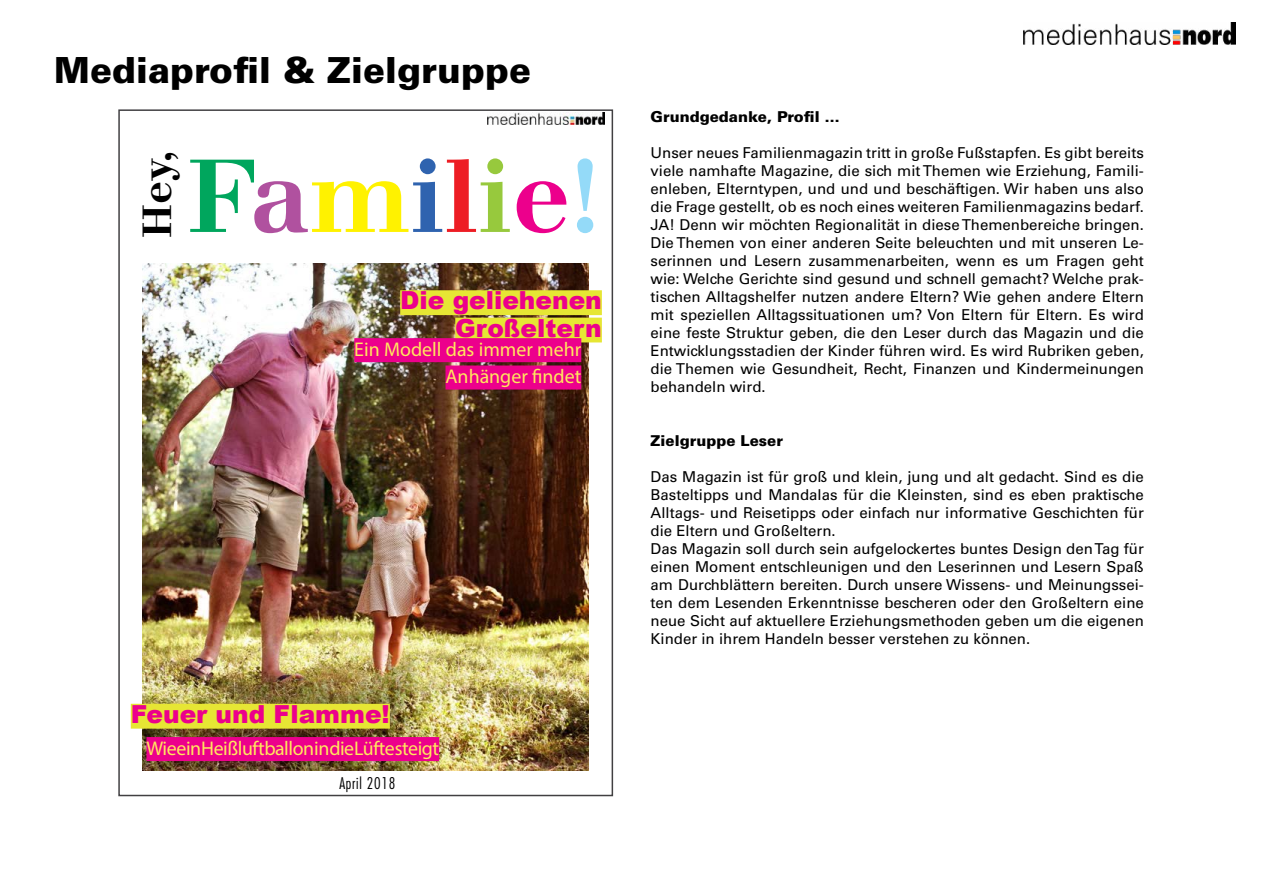
<style>
.page{position:relative;width:1263px;height:893px;background:#fff}
.page>*{position:absolute;margin:0;border:0;box-sizing:border-box;transform-origin:0 0}
.t1{font:700 101.1px "Walbaum";color:#00a65d}
.t2{font:700 39.75px "Walbaum";color:#000}
.t3{font:900 36px "Univers";color:#000}
.t4{font:900 24.9px/27.3px "Arial";color:#ec008c;text-align:right}
.t5{font:19.95px/27.3px "Myriad Pro";letter-spacing:-.01em;color:#ffe75e;text-align:right}
.t6{font:300 condensed 15.75px "Futura";letter-spacing:.05em;color:#000}
.t7{font:15px/18px "Univers";color:#000;text-align:justify}
.t8{font:900 15px "Univers";color:#000}
.s1{color:#b0519f}
.s2{color:#fff200}
.s3{color:#2f63af}
.s4{color:#ed1d24}
.s5{color:#97c93d}
.s6{color:#ec008c}
.s7{color:#94daf8}
</style>
<div class="page">
<img style="left:142px;top:263px;width:446px;height:508px">
<div style="left:400px;top:290px;width:202px;height:25px;background:#e6e634"></div>
<div style="left:455px;top:318px;width:147px;height:24px;background:#e6e634"></div>
<div style="left:131px;top:704px;width:259px;height:25px;background:#e6e634"></div>
<div style="left:146px;top:737px;width:293px;height:24px;background:#ec008c"></div>
<div style="left:354px;top:338px;width:227px;height:24px;background:#ec008c"></div>
<div style="left:445px;top:365px;width:136px;height:25px;background:#ec008c"></div>
<img style="left:487px;top:112px;width:118px;height:12px">
<div style="left:118px;top:109px;width:495px;height:687px;border:2px solid #414042"></div>
<img style="left:1023px;top:22px;width:213px;height:23px">
<h3 class="t3" style="left:54px;top:47px;width:479px">Mediaprofil &amp; Zielgruppe</h3>
<h2 class="t2" style="left:133px;top:238px;width:88px;rotate:-90deg">Hey,</h2>
<h1 class="t1" style="left:188px;top:135px;width:413px">F<span class="s1">a</span><span class="s2">m</span><span class="s3">i</span><span class="s4">l</span><span class="s5">i</span><span class="s6">e</span><span class="s7">!</span></h1>
<h3 class="t4" style="left:400px;top:286px;width:203px">Die geliehenen<br>Großeltern</h3>
<h3 class="t5" style="left:354px;top:335px;width:228px">Ein Modell das immer mehr<br>Anhänger findet</h3>
<h3 class="t4" style="left:131px;top:699px;width:261px">Feuer und Flamme!</h3>
<h3 class="t5" style="left:146px;top:734px;width:294px">Wie ein Heißluftballon in die Lüfte steigt</h3>
<p class="t6" style="left:339px;top:773px;width:57px">April 2018</p>
<p class="t8" style="left:651px;top:107px;width:191px">Grundgedanke, Profil ...</p>
<p class="t7" style="left:651px;top:144px;width:495px">Unser neues Familienmagazin tritt in große Fußstapfen. Es gibt bereits viele namhafte Magazine, die sich mit Themen wie Erziehung, Famili&shy;enleben, Elterntypen, und und und beschäftigen. Wir haben uns also die Frage gestellt, ob es noch eines weiteren Familienmagazins bedarf.<br>JA! Denn wir möchten Regionalität in diese Themenbereiche bringen.<br>Die Themen von einer anderen Seite beleuchten und mit unseren Le&shy;serinnen und Lesern zusammenarbeiten, wenn es um Fragen geht wie: Welche Gerichte sind gesund und schnell gemacht? Welche prak&shy;tischen Alltagshelfer nutzen andere Eltern? Wie gehen andere Eltern mit speziellen Alltagssituationen um? Von Eltern für Eltern. Es wird eine feste Struktur geben, die den Leser durch das Magazin und die Entwicklungsstadien der Kinder führen wird. Es wird Rubriken geben, die Themen wie Gesundheit, Recht, Finanzen und Kindermeinungen behandeln wird.</p>
<p class="t8" style="left:651px;top:431px;width:134px">Zielgruppe Leser</p>
<p class="t7" style="left:651px;top:468px;width:495px;text-align:left">Das Magazin ist für groß und klein, jung und alt gedacht. Sind es die Basteltipps und Mandalas für die Kleinsten, sind es eben praktische Alltags- und Reisetipps oder einfach nur informative Geschichten für die Eltern und Großeltern.<br>Das Magazin soll durch sein aufgelockertes buntes Design den Tag für einen Moment entschleunigen und den Leserinnen und Lesern Spaß am Durchblättern bereiten. Durch unsere Wissens- und Meinungssei&shy;ten dem Lesenden Erkenntnisse bescheren oder den Großeltern eine neue Sicht auf aktuellere Erziehungsmethoden geben um die eigenen Kinder in ihrem Handeln besser verstehen zu können.</p>
</div>
